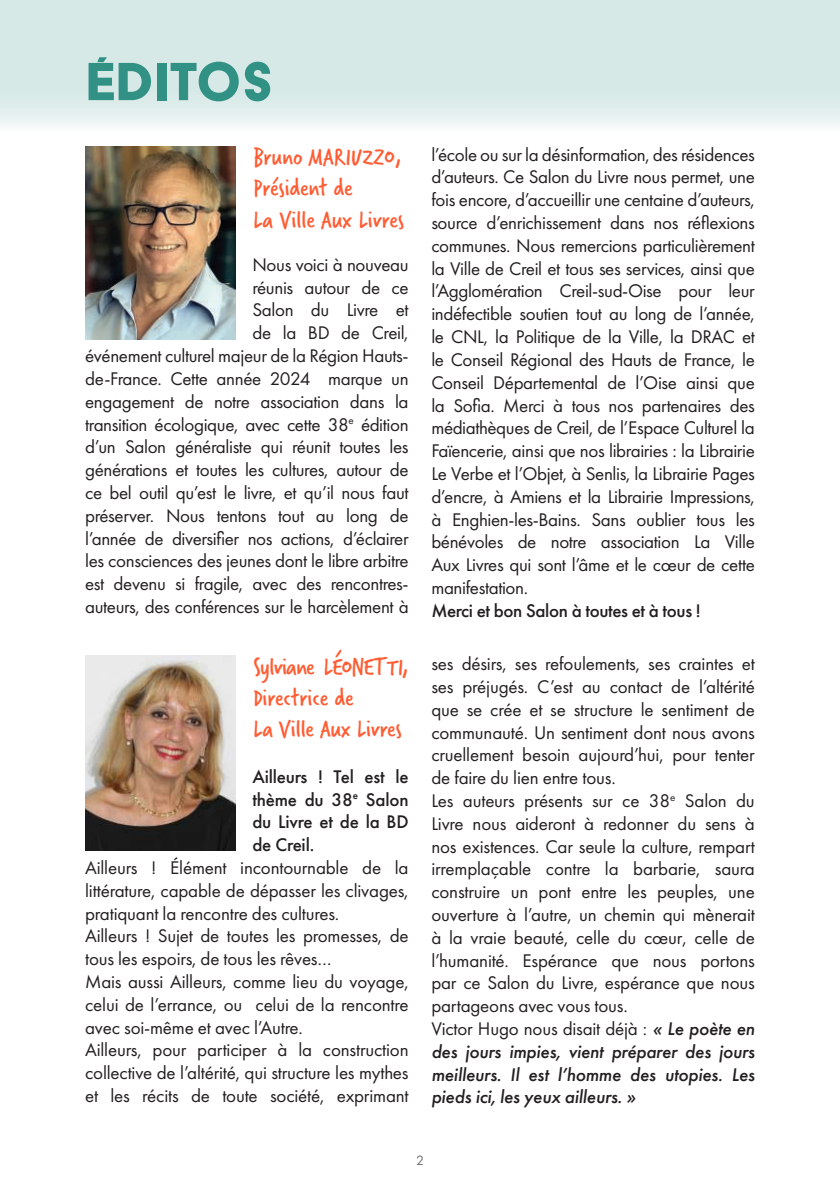
<style>
.page{position:relative;width:840px;height:1191px;background:#fff}
.page>*{position:absolute;margin:0;border:0;box-sizing:border-box;transform-origin:0 0}
.t1{font:62px "Acier BAT Text Solid";color:#319184}
.t2{font:26px/31.2px "Verveine";color:#ff5d33}
.t3{font:19px/22.8px "Futura PT";letter-spacing:-.01em;color:#231f20}
.t4{font:500 19px/22.8px "Futura PT";letter-spacing:-.01em;color:#231f20;text-align:justify}
.t5{font:14px "Futura PT";color:#6c6d70}
.s1{font-weight:500;font-style:italic}
</style>
<div class="page">
<svg style="left:0;top:0;width:839px;height:126px;background:#d9eae8"></svg>
<img style="left:85px;top:655px;width:150px;height:195px">
<img style="left:85px;top:146px;width:150px;height:193px">
<h1 class="t1" style="left:85px;top:49px;width:189px">ÉDITOS</h1>
<h2 class="t2" style="left:253px;top:141px;width:152px">Bruno MARIUZZO,<br>Président de<br>La Ville Aux Livres</h2>
<p class="t3" style="left:85px;top:253px;width:325px;text-align:right">Nous voici à nouveau<br>réunis autour de ce<br>Salon du Livre et<br>de la BD de Creil,<br>événement culturel majeur de la Région Hauts&shy;de-France. Cette année 2024 marque un engagement de notre association dans la transition écologique, avec cette 38<sup>e</sup> édition d’un Salon généraliste qui réunit toutes les générations et toutes les cultures, autour de ce bel outil qu’est le livre, et qu’il nous faut préserver. Nous tentons tout au long de l’année de diversifier nos actions, d’éclairer les consciences des jeunes dont le libre arbitre est devenu si fragile, avec des rencontres&shy;auteurs, des conférences sur le harcèlement à</p>
<h2 class="t2" style="left:253px;top:651px;width:157px">Sylviane LÉONETTI,<br>Directrice de<br>La Ville Aux Livres</h2>
<p class="t4" style="left:252px;top:765px;width:158px">Ailleurs ! Tel est le thème du 38<sup>e</sup> Salon du Livre et de la BD de Creil.</p>
<p class="t3" style="left:85px;top:856px;width:325px">Ailleurs ! Élément incontournable de la littérature, capable de dépasser les clivages, pratiquant la rencontre des cultures.<br>Ailleurs ! Sujet de toutes les promesses, de tous les espoirs, de tous les rêves…<br>Mais aussi Ailleurs, comme lieu du voyage, celui de l’errance, ou celui de la rencontre avec soi-même et avec l’Autre.<br>Ailleurs, pour participer à la construction collective de l’altérité, qui structure les mythes et les récits de toute société, exprimant</p>
<p class="t3" style="left:431px;top:143px;width:325px;text-align:justify">l’école ou sur la désinformation, des résidences d’auteurs. Ce Salon du Livre nous permet, une fois encore, d’accueillir une centaine d’auteurs, source d’enrichissement dans nos réflexions communes. Nous remercions particulièrement la Ville de Creil et tous ses services, ainsi que l’Agglomération Creil-sud-Oise pour leur indéfectible soutien tout au long de l’année, le CNL, la Politique de la Ville, la DRAC et le Conseil Régional des Hauts de France, le Conseil Départemental de l’Oise ainsi que la Sofia. Merci à tous nos partenaires des médiathèques de Creil, de l’Espace Culturel la Faïencerie, ainsi que nos librairies : la Librairie Le Verbe et l’Objet, à Senlis, la Librairie Pages d’encre, à Amiens et la Librairie Impressions, à Enghien-les-Bains. Sans oublier tous les bénévoles de notre association La Ville Aux Livres qui sont l’âme et le cœur de cette manifestation.</p>
<p class="t4" style="left:431px;top:599px;width:271px">Merci et bon Salon à toutes et à tous !</p>
<p class="t3" style="left:431px;top:652px;width:325px">ses désirs, ses refoulements, ses craintes et ses préjugés. C’est au contact de l’altérité que se crée et se structure le sentiment de communauté. Un sentiment dont nous avons cruellement besoin aujourd’hui, pour tenter de faire du lien entre tous.<br>Les auteurs présents sur ce 38<sup>e</sup> Salon du Livre nous aideront à redonner du sens à nos existences. Car seule la culture, rempart irremplaçable contre la barbarie, saura construire un pont entre les peuples, une ouverture à l’autre, un chemin qui mènerait à la vraie beauté, celle du cœur, celle de l’humanité. Espérance que nous portons par ce Salon du Livre, espérance que nous partageons avec vous tous.<br>Victor Hugo nous disait déjà : <span class="s1">« Le poète en des jours impies, vient préparer des jours meilleurs. Il est l’homme des utopies. Les pieds ici, les yeux ailleurs. »</span></p>
<p class="t5" style="left:416px;top:1152px;width:9px">2</p>
</div>
